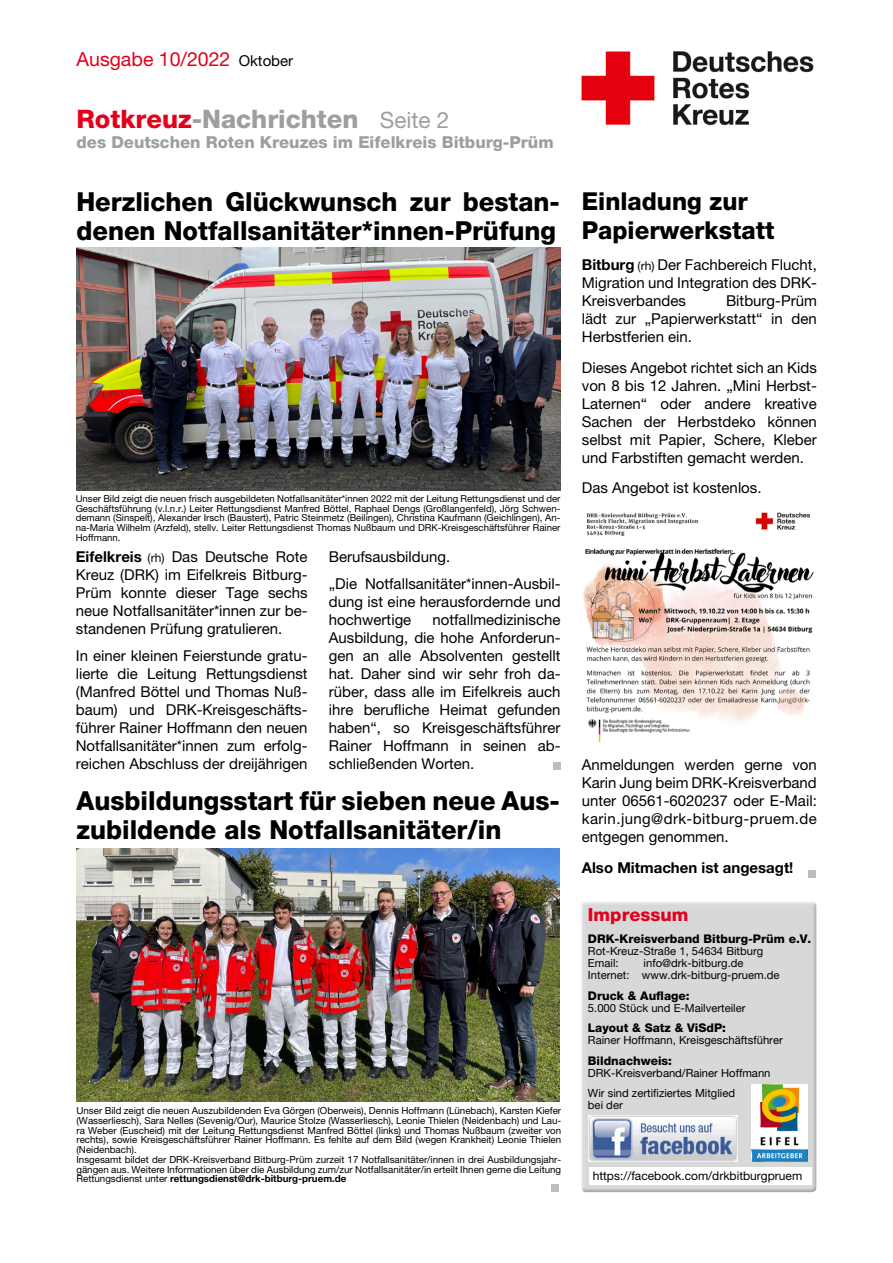
<style>
.page{position:relative;width:893px;height:1263px;background:#fff}
.page>*{position:absolute;margin:0;border:0;box-sizing:border-box;transform-origin:0 0}
.t1{font:800 26.25px/28.8px "Helvetica Neue LT";color:#000}
.t2{font:800 25.5px "Helvetica Neue LT";color:#9c9e9f}
.t3{font:800 24.75px/28.8px "Helvetica Neue LT";color:#000}
.t4{font:19.5px "Helvetica Neue LT";color:#e2001a}
.t5{font:800 18px "Helvetica Neue LT";color:#e20020}
.t6{font:800 16.5px "Helvetica Neue LT";color:#9c9e9f}
.t7{font:15px/18px "Helvetica Neue LT";color:#000;text-align:justify}
.t8{font:700 15px "Helvetica Neue LT";color:#000}
.t9{font:800 12px "Helvetica Neue LT";color:#000}
.t10{font:12px "Helvetica Neue LT";color:#000}
.t11{font:11.25px/12px "Helvetica Neue LT";color:#000}
.t12{font:9.75px/9.8px "Helvetica Neue LT";color:#000}
.t13{font:9.6px/9.8px "Helvetica Neue LT";color:#000;text-align:justify}
.s1{font-size:15px;color:#000}
.s2{color:#e2001a}
.s3{font-weight:400;font-size:22.5px}
.s4{font-weight:700}
.s5{font-size:12px}
</style>
<div class="page">
<img style="left:581px;top:51px;width:232px;height:75px">
<div style="left:578px;top:901px;width:240px;height:292px;background:#d7d8d8"></div>
<div style="left:589px;top:1167px;width:223px;height:18px;background:#fff"></div>
<img style="left:588px;top:1116px;width:149px;height:46px">
<img style="left:752px;top:1085px;width:55px;height:77px">
<div style="left:552px;top:1185px;width:7px;height:7px;background:#bbbdbe"></div>
<div style="left:553px;top:762px;width:8px;height:8px;background:#bbbdbe"></div>
<img style="left:77px;top:247px;width:484px;height:244px">
<img style="left:76px;top:848px;width:484px;height:254px">
<img style="left:583px;top:512px;width:231px;height:231px">
<div style="left:808px;top:871px;width:8px;height:7px;background:#bbbdbe"></div>
<h3 class="t4" style="left:77px;top:48px;width:218px">Ausgabe 10/2022 <span class="s1">Oktober</span></h3>
<h2 class="t2" style="left:77px;top:104px;width:374px"><span class="s2">Rotkreuz</span>-Nachrichten <span class="s3">Seite 2</span></h2>
<p class="t6" style="left:77px;top:132px;width:479px">des Deutschen Roten Kreuzes im Eifelkreis Bitburg-Prüm</p>
<h1 class="t1" style="left:76px;top:188px;width:485px">Herzlichen Glückwunsch zur bestan&shy;denen Notfallsanitäter*innen-Prüfung</h1>
<p class="t13" style="left:76px;top:493px;width:486px">Unser Bild zeigt die neuen frisch ausgebildeten Notfallsanitäter*innen 2022 mit der Leitung Rettungsdienst und der Geschäftsführung (v.l.n.r.) Leiter Rettungsdienst Manfred Böttel, Raphael Dengs (Großlangenfeld), Jörg Schwen&shy;demann (Sinspelt), Alexander Irsch (Baustert), Patric Steinmetz (Beilingen), Christina Kaufmann (Geichlingen), An&shy;na-Maria Wilhelm (Arzfeld), stellv. Leiter Rettungsdienst Thomas Nußbaum und DRK-Kreisgeschäftsführer Rainer Hoffmann.</p>
<p class="t7" style="left:329px;top:543px;width:233px;line-height:26.5px">Berufsausbildung.<br>„Die Notfallsanitäter*innen-Ausbil-</p>
<p class="t7" style="left:329px;top:592px;width:233px">dung ist eine herausfordernde und hochwertige</p>
<p class="t7" style="left:76px;top:547px;width:233px"><span class="s4">Eifelkreis</span> <span class="s5">(rh)</span> Das Deutsche Rote Kreuz (DRK) im Eifelkreis Bitburg-Prüm konnte dieser Tage sechs neue Notfallsanitäter*innen zur be&shy;standenen Prüfung gratulieren.</p>
<p class="t7" style="left:76px;top:646px;width:233px">In einer kleinen Feierstunde gratu&shy;lierte die Leitung Rettungsdienst (Manfred Böttel und Thomas Nuß&shy;baum) und DRK-Kreisgeschäfts&shy;führer Rainer Hoffmann den neuen Notfallsanitäter*innen zum erfolg&shy;reichen Abschluss der dreijährigen</p>
<p class="t7" style="left:329px;top:610px;width:233px;text-indent:104px">notfallmedizinische Ausbildung, die hohe Anforderun&shy;gen an alle Absolventen gestellt hat. Daher sind wir sehr froh da&shy;rüber, dass alle im Eifelkreis auch ihre berufliche Heimat gefunden haben“, so Kreisgeschäftsführer Rainer Hoffmann in seinen ab&shy;schließenden Worten.</p>
<h1 class="t1" style="left:76px;top:786px;width:485px">Ausbildungsstart für sieben neue Aus&shy;zubildende als Notfallsanitäter/in</h1>
<p class="t12" style="left:76px;top:1106px;width:486px">Unser Bild zeigt die neuen Auszubildenden Eva Görgen (Oberweis), Dennis Hoffmann (Lünebach), Karsten Kiefer (Wasserliesch), Sara Nelles (Sevenig/Our), Maurice Stolze (Wasserliesch), Leonie Thielen (Neidenbach) und Lau&shy;ra Weber (Euscheid) mit der Leitung Rettungsdienst Manfred Böttel (links) und Thomas Nußbaum (zweiter von rechts), sowie Kreisgeschäftsführer Rainer Hoffmann. Es fehlte auf dem Bild (wegen Krankheit) Leonie Thielen (Neidenbach).<br>Insgesamt bildet der DRK-Kreisverband Bitburg-Prüm zurzeit 17 Notfallsanitäter/innen in drei Ausbildungsjahr&shy;gängen aus. Weitere Informationen über die Ausbildung zum/zur Notfallsanitäter/in erteilt Ihnen gerne die Leitung Rettungsdienst unter <span class="s4">rettungsdienst@drk-bitburg-pruem.de</span></p>
<h3 class="t3" style="left:582px;top:187px;width:194px">Einladung zur<br>Papierwerkstatt</h3>
<p class="t7" style="left:582px;top:255px;width:237px"><span class="s4">Bitburg</span> <span class="s5">(rh)</span> Der Fachbereich Flucht, Migration und Integration des DRK-Kreisverbandes</p>
<p class="t7" style="left:582px;top:291px;width:237px;text-indent:144px">Bitburg-Prüm lädt zur „Papierwerkstatt“ in den Herbstferien ein.</p>
<p class="t7" style="left:582px;top:358px;width:237px">Dieses Angebot richtet sich an Kids von 8 bis 12 Jahren. „Mini Herbst-Laternen“ oder andere kreative Sachen der Herbstdeko können selbst mit Papier, Schere, Kleber und Farbstiften gemacht werden.</p>
<p class="t7" style="left:582px;top:479px;width:181px">Das Angebot ist kostenlos.</p>
<p class="t7" style="left:582px;top:756px;width:237px">Anmeldungen werden gerne von Karin Jung beim DRK-Kreisverband unter 06561-6020237 oder E-Mail: karin.jung@drk-bitburg-pruem.de entgegen genommen.</p>
<p class="t8" style="left:582px;top:858px;width:213px">Also Mitmachen ist angesagt!</p>
<p class="t5" style="left:588px;top:904px;width:102px">Impressum</p>
<p class="t9" style="left:588px;top:932px;width:225px">DRK-Kreisverband Bitburg-Prüm e.V.</p>
<p class="t11" style="left:588px;top:945px;width:177px">Rot-Kreuz-Straße 1, 54634 Bitburg<br>Email:</p>
<p class="t11" style="left:588px;top:957px;width:193px;text-indent:56px">info@drk-bitburg.de<br>Internet: www.drk-bitburg-pruem.de</p>
<p class="t9" style="left:588px;top:988px;width:103px">Druck &amp; Auflage:</p>
<p class="t11" style="left:588px;top:1001px;width:159px">5.000 Stück und E-Mailverteiler</p>
<p class="t9" style="left:588px;top:1021px;width:140px">Layout &amp; Satz &amp; ViSdP:</p>
<p class="t11" style="left:588px;top:1034px;width:196px">Rainer Hoffmann, Kreisgeschäftsführer</p>
<p class="t9" style="left:588px;top:1053px;width:86px">Bildnachweis:</p>
<p class="t11" style="left:588px;top:1062px;width:184px;line-height:20.5px">DRK-Kreisverband/Rainer Hoffmann<br>Wir sind zertifiziertes Mitglied</p>
<p class="t11" style="left:588px;top:1099px;width:36px">bei der</p>
<p class="t10" style="left:593px;top:1169px;width:211px">https://facebook.com/drkbitburgpruem</p>
</div>
